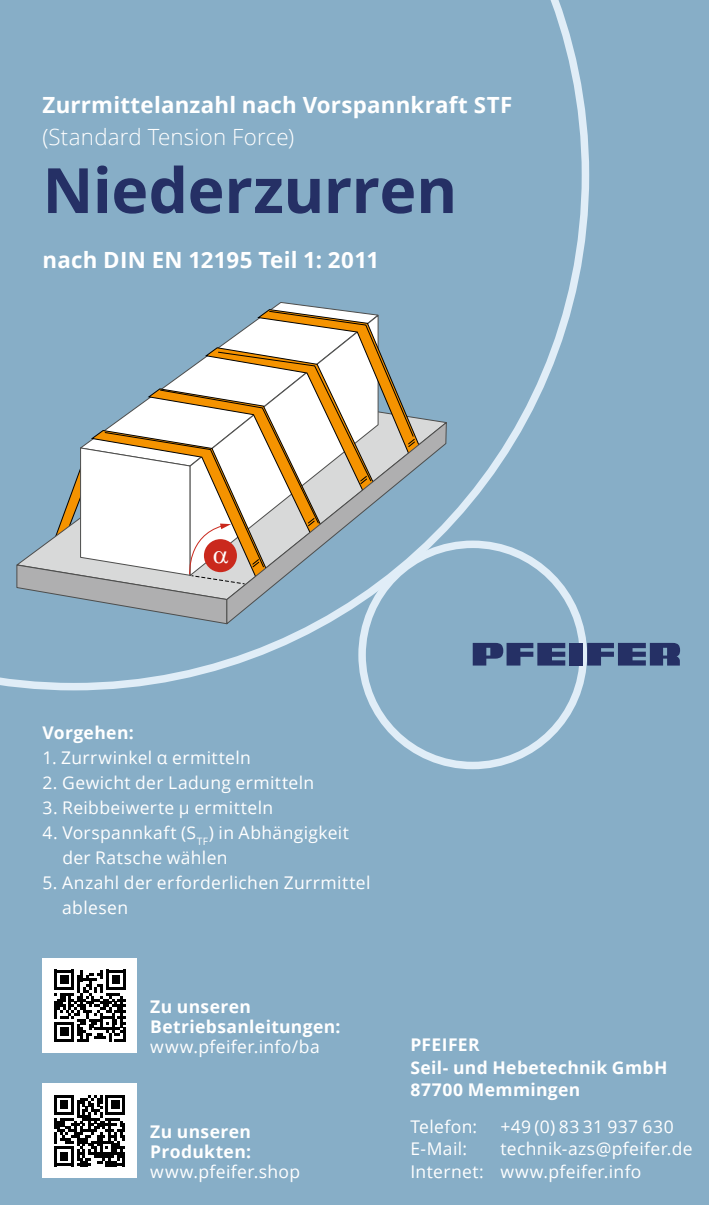
<style>
.page{position:relative;width:709px;height:1205px;background:#87aec7}
.page>*{position:absolute;margin:0;border:0;box-sizing:border-box;transform-origin:0 0}
.t1{font:700 62.5px "Open Sans";letter-spacing:-.01em;color:#253065}
.t2{font:700 22.25px "Open Sans";letter-spacing:.01em;color:#fff}
.t3{font:300 22.25px "Open Sans";letter-spacing:.01em;color:#fff}
.t4{font:17.5px/25px "Open Sans";letter-spacing:.02em;color:#fff}
.t5{font:700 17.5px/20px "Open Sans";letter-spacing:.02em;color:#fff}
</style>
<div class="page">
<svg style="left:589px;top:643px;width:91px;height:22px"></svg>
<svg style="left:0;top:0;width:589px;height:690px"></svg>
<div style="left:43px;top:958px;width:94px;height:94px;background:#fff"></div>
<svg style="left:54px;top:970px;width:72px;height:72px"></svg>
<svg style="left:79px;top:302px;width:301px;height:7px"></svg>
<svg style="left:422px;top:421px;width:25px;height:203px"></svg>
<div style="left:43px;top:1083px;width:94px;height:95px;background:#fff"></div>
<svg style="left:54px;top:1095px;width:71px;height:71px"></svg>
<svg style="left:16px;top:309px;width:406px;height:315px"></svg>
<p class="t2" style="left:43px;top:89px;width:471px">Zurrmittelanzahl nach Vorspannkraft STF</p>
<p class="t3" style="left:43px;top:121px;width:253px">(Standard Tension Force)</p>
<h1 class="t1" style="left:43px;top:146px;width:416px">Niederzurren</h1>
<p class="t2" style="left:43px;top:244px;width:338px">nach DIN EN 12195 Teil 1: 2011</p>
<p class="t5" style="left:43px;top:722px;width:93px">Vorgehen:</p>
<p class="t4" style="left:43px;top:745px;width:210px">1. Zurrwinkel α ermitteln</p>
<p class="t4" style="left:43px;top:770px;width:273px">2. Gewicht der Ladung ermitteln</p>
<p class="t4" style="left:43px;top:795px;width:232px">3. Reibbeiwerte µ ermitteln</p>
<p class="t4" style="left:62px;top:820px;width:288px;text-indent:-20px">4. Vorspannkaft (S<sub>TF</sub>) in Abhängigkeit der Ratsche wählen</p>
<p class="t4" style="left:62px;top:870px;width:310px;text-indent:-20px">5. Anzahl der erforderlichen Zurrmittel ablesen</p>
<p class="t5" style="left:150px;top:996px;width:192px">Zu unseren<br>Betriebsanleitungen:</p>
<p class="t4" style="left:150px;top:1033px;width:171px">www.pfeifer.info/ba</p>
<p class="t5" style="left:150px;top:1121px;width:102px">Zu unseren<br>Produkten:</p>
<p class="t4" style="left:150px;top:1158px;width:151px">www.pfeifer.shop</p>
<p class="t5" style="left:410px;top:1033px;width:258px;line-height:22.5px">PFEIFER<br>Seil- und Hebetechnik GmbH<br>87700 Memmingen</p>
<p class="t4" style="left:410px;top:1113px;width:68px">Telefon:</p>
<p class="t4" style="left:500px;top:1113px;width:175px">+49 (0) 83 31 937 630</p>
<p class="t4" style="left:410px;top:1136px;width:58px">E-Mail:</p>
<p class="t4" style="left:410px;top:1137px;width:284px;line-height:22.5px;text-indent:90px">technik-azs@pfeifer.de<br>Internet: www.pfeifer.info</p>
</div>
